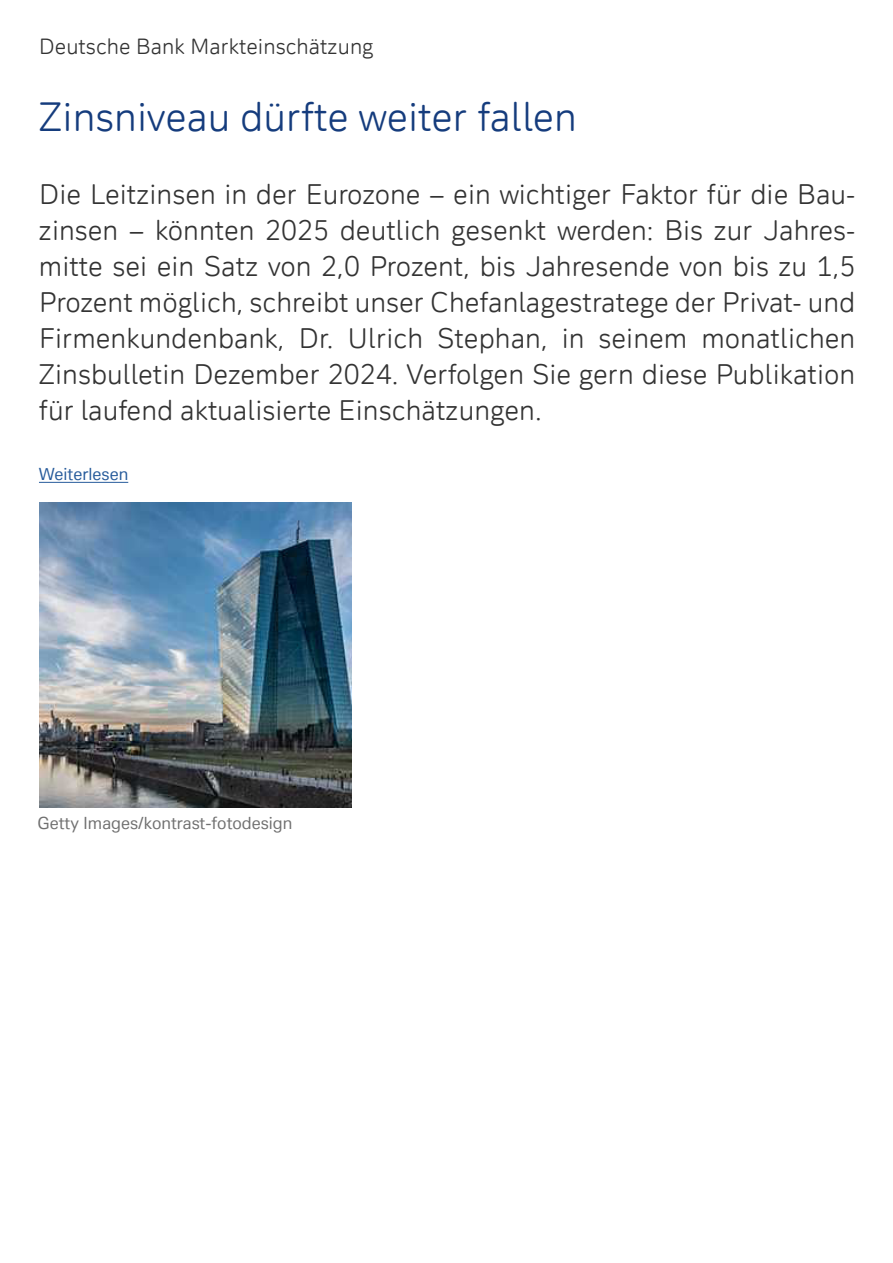
<style>
.page{position:relative;width:893px;height:1263px;background:#fff}
.page>*{position:absolute;margin:0;border:0;box-sizing:border-box;transform-origin:0 0}
.t1{font:39px "Deutsche Bank Display";color:#153c7d}
.t2{font:27px/36px "Deutsche Bank Display";color:#333;text-align:justify}
.t3{font:21px "Deutsche Bank Display";color:#333}
.t4{font:16.5px "Deutsche Bank Text";color:#707070}
.t5{font:16.5px "Deutsche Bank Text";color:#275b9b}
</style>
<div class="page">
<img style="left:39px;top:502px;width:312px;height:306px">
<hr style="left:39px;top:482px;width:89px;height:1px;background:#275b9b">
<p class="t3" style="left:39px;top:33px;width:336px">Deutsche Bank Markteinschätzung</p>
<h1 class="t1" style="left:39px;top:92px;width:539px">Zinsniveau dürfte weiter fallen</h1>
<p class="t2" style="left:39px;top:176px;width:818px">Die Leitzinsen in der Eurozone – ein wichtiger Faktor für die Bau&shy;zinsen – könnten 2025 deutlich gesenkt werden: Bis zur Jahres&shy;mitte sei ein Satz von 2,0 Prozent, bis Jahresende von bis zu 1,5<br>Prozent möglich, schreibt unser Chefanlagestratege der Privat- und Firmenkundenbank, Dr. Ulrich Stephan, in seinem monatlichen Zinsbulletin Dezember 2024. Verfolgen Sie gern diese Publikation für laufend aktualisierte Einschätzungen.</p>
<p class="t5" style="left:39px;top:464px;width:91px">Weiterlesen</p>
<p class="t4" style="left:38px;top:812px;width:256px">Getty Images/kontrast-fotodesign</p>
</div>
